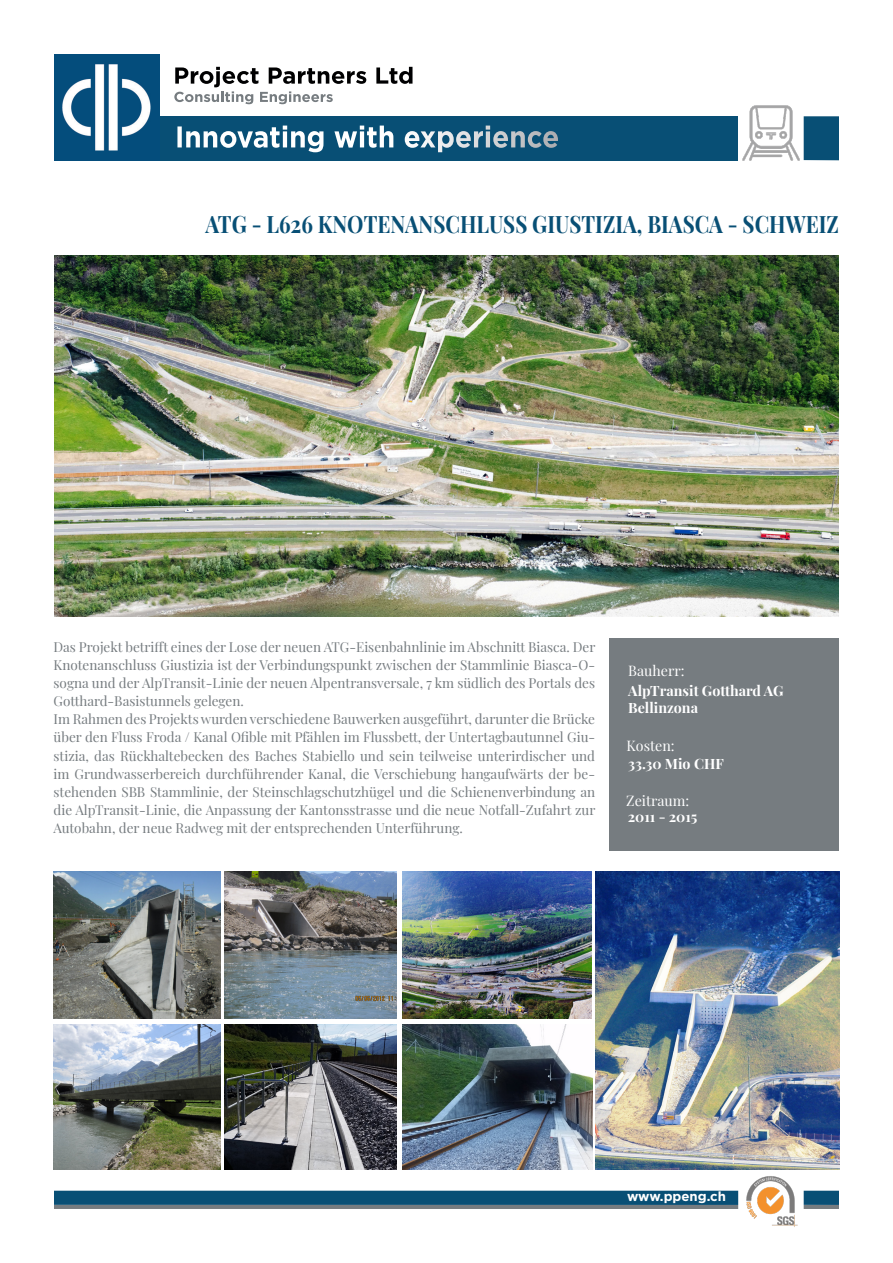
<style>
.page{position:relative;width:893px;height:1263px;background:#fff}
.page>*{position:absolute;margin:0;border:0;box-sizing:border-box;transform-origin:0 0}
.t1{font:700 30px "Gotham";color:#fff;scale:.93 1}
.t2{font:700 24px "Playfair Display";color:#084f75;scale:.86 1}
.t3{font:700 14.25px/17.1px "Playfair Display";color:#fff}
.t4{font:14.25px "Playfair Display";color:#fff}
.t5{font:13.5px/18px "Playfair Display";color:#767c80;text-align:justify}
.t6{font:700 13.2px "Gotham";color:#fff}
</style>
<div class="page">
<div style="left:158px;top:116px;width:580px;height:44px;background:#084f75"></div>
<svg style="left:376px;top:67px;width:36px;height:17px"></svg>
<svg style="left:174px;top:67px;width:192px;height:37px"></svg>
<div style="left:54px;top:1191px;width:684px;height:14px;background:#084f75"></div>
<hr style="left:54px;top:1205px;width:684px;height:4px;background:#767c80">
<img style="left:746px;top:1176px;width:58px;height:51px">
<div style="left:804px;top:1191px;width:35px;height:14px;background:#084f75"></div>
<hr style="left:804px;top:1205px;width:35px;height:4px;background:#767c80">
<img style="left:54px;top:54px;width:106px;height:106px">
<div style="left:804px;top:116px;width:35px;height:44px;background:#084f75"></div>
<img style="left:54px;top:255px;width:785px;height:362px">
<img style="left:595px;top:872px;width:245px;height:297px">
<img style="left:403px;top:1025px;width:189px;height:144px">
<img style="left:403px;top:872px;width:189px;height:147px">
<img style="left:54px;top:872px;width:166px;height:147px">
<img style="left:225px;top:872px;width:171px;height:147px">
<img style="left:54px;top:1025px;width:166px;height:144px">
<img style="left:225px;top:1025px;width:171px;height:144px">
<img style="left:742px;top:105px;width:62px;height:56px">
<div style="left:609px;top:638px;width:230px;height:212px;background:#767c80"></div>
<p class="t1" style="left:175px;top:119px;width:415px">Innovating with experience</p>
<p class="t2" style="left:206px;top:205px;width:738px">ATG - L626 KNOTENANSCHLUSS GIUSTIZIA, BIASCA - SCHWEIZ</p>
<p class="t5" style="left:54px;top:637px;width:543px">Das Projekt betrifft eines der Lose der neuen ATG-Eisenbahnlinie im Abschnitt Biasca. Der Knotenanschluss Giustizia ist der Verbindungspunkt zwischen der Stammlinie Biasca-O&shy;sogna und der AlpTransit-Linie der neuen Alpentransversale, 7 km südlich des Portals des Gotthard-Basistunnels gelegen.</p>
<p class="t5" style="left:54px;top:709px;width:543px">Im Rahmen des Projekts wurden verschiedene Bauwerken ausgeführt, darunter die Brücke über den Fluss Froda / Kanal Ofible mit Pfählen im Flussbett, der Untertagbautunnel Giu&shy;stizia, das Rückhaltebecken des Baches Stabiello und sein teilweise unterirdischer und im Grundwasserbereich durchführender Kanal, die Verschiebung hangaufwärts der be&shy;stehenden SBB Stammlinie, der Steinschlagschutzhügel und die Schienenverbindung an die AlpTransit-Linie, die Anpassung der Kantonsstrasse und die neue Notfall-Zufahrt zur Autobahn, der neue Radweg mit der entsprechenden Unterführung.</p>
<p class="t4" style="left:628px;top:660px;width:58px">Bauherr:</p>
<p class="t3" style="left:628px;top:681px;width:157px">AlpTransit Gotthard AG<br>Bellinzona</p>
<p class="t4" style="left:627px;top:735px;width:50px">Kosten:</p>
<p class="t3" style="left:628px;top:754px;width:97px">33.30 Mio CHF</p>
<p class="t4" style="left:626px;top:789px;width:64px">Zeitraum:</p>
<p class="t3" style="left:628px;top:807px;width:71px">2011 - 2015</p>
<p class="t6" style="left:627px;top:1189px;width:101px">www.ppeng.ch</p>
</div>
